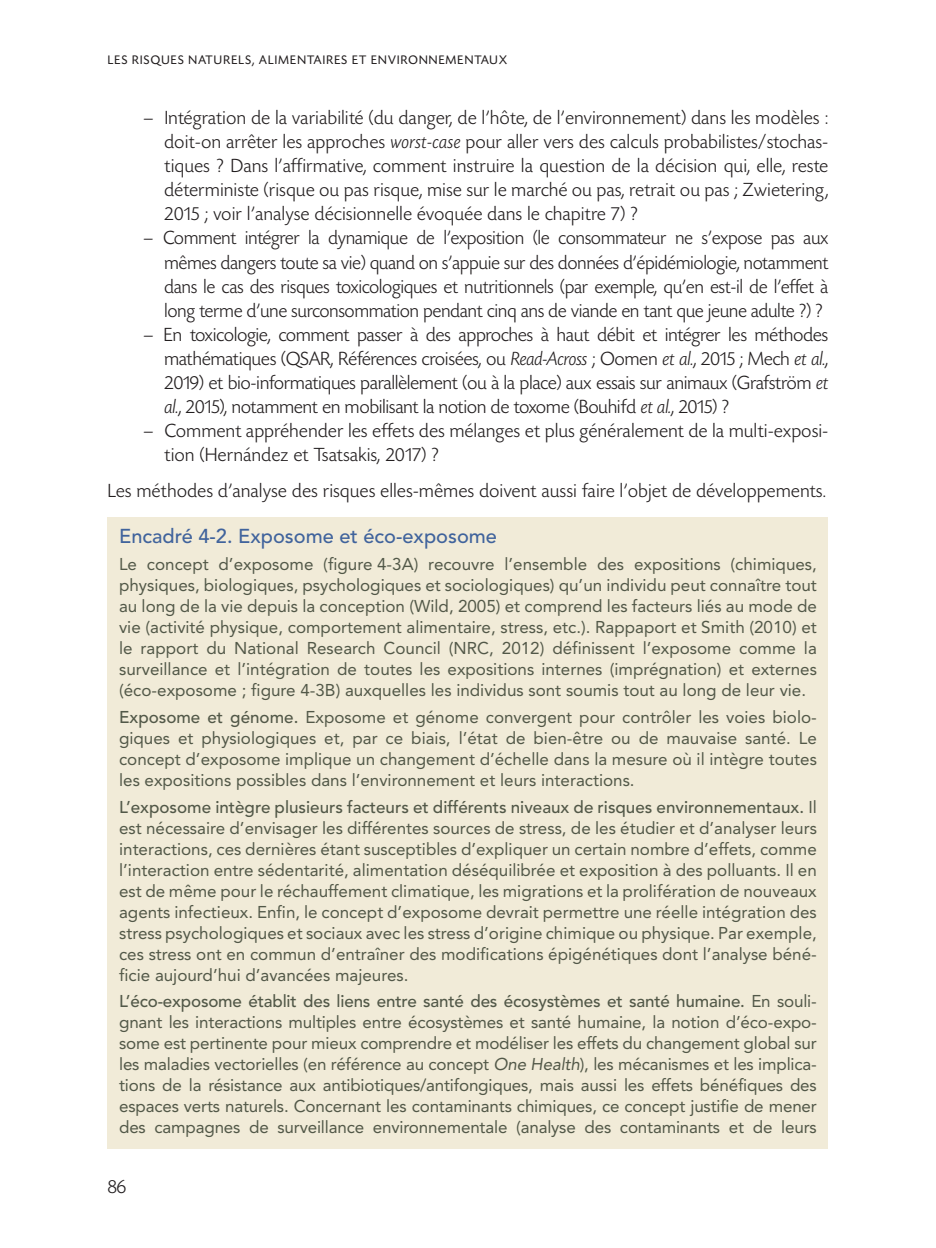
<style>
.page{position:relative;width:936px;height:1248px;background:#fff}
.page>*{position:absolute;margin:0;border:0;box-sizing:border-box;transform-origin:0 0}
.Normal{font:300 20px/24px "Today SHOP";letter-spacing:.03em;color:#231f20;text-align:justify}
.quae-encadre-titre{font:500 20px "Avenir LT Std";color:#40639c}
.quae-texte-encadre{font:17px/21px "Avenir LT Std";color:#525848;text-align:justify}
.t1{font:13px "Today SHOP";letter-spacing:.1em;color:#231f20}
.s1{font-style:italic}
.s2{font-weight:500}
</style>
<div class="page">
<div style="left:108px;top:517px;width:720px;height:42px;background:#f1ebd8"></div>
<div style="left:108px;top:551px;width:720px;height:160px;background:#f1ebd8"></div>
<div style="left:108px;top:704px;width:720px;height:97px;background:#f1ebd8"></div>
<div style="left:108px;top:794px;width:720px;height:202px;background:#f1ebd8"></div>
<div style="left:108px;top:988px;width:720px;height:160px;background:#f1ebd8"></div>
<p class="t1" style="left:108px;top:53px;width:401px">LES RISQUES NATURELS, ALIMENTAIRES ET ENVIRONNEMENTAUX</p>
<p class="Normal" style="left:164px;top:107px;width:665px;text-indent:-21px">— Intégration de la variabilité (du danger, de l’hôte, de l’environnement) dans les modèles : doit-on arrêter les approches <span class="s1">worst-case</span> pour aller vers des calculs probabilistes/stochas&shy;tiques ? Dans l’affirmative, comment instruire la question de la décision qui, elle, reste déterministe (risque ou pas risque, mise sur le marché ou pas, retrait ou pas ; Zwietering, 2015 ; voir l’analyse décisionnelle évoquée dans le chapitre 7) ?</p>
<p class="Normal" style="left:164px;top:227px;width:665px;text-indent:-21px">— Comment intégrer la dynamique de l’exposition (le consommateur ne s’expose pas aux mêmes dangers toute sa vie) quand on s’appuie sur des données d’épidémiologie, notamment dans le cas des risques toxicologiques et nutritionnels (par exemple, qu’en est-il de l’effet à long terme d’une surconsommation pendant cinq ans de viande en tant que jeune adulte ?) ?</p>
<p class="Normal" style="left:164px;top:323px;width:665px;text-indent:-21px">— En toxicologie, comment passer à des approches à haut débit et intégrer les méthodes mathématiques (QSAR, Références croisées, ou <span class="s1">Read-Across</span> ; Oomen <span class="s1">et al.</span>, 2015 ; Mech <span class="s1">et al.</span>, 2019) et bio-informatiques parallèlement (ou à la place) aux essais sur animaux (Grafström <span class="s1">et al.</span>, 2015), notamment en mobilisant la notion de toxome (Bouhifd <span class="s1">et al.</span>, 2015) ?</p>
<p class="Normal" style="left:164px;top:419px;width:665px;text-indent:-21px">— Comment appréhender les effets des mélanges et plus généralement de la multi-exposi&shy;tion (Hernández et Tsatsakis, 2017) ?</p>
<p class="Normal" style="left:108px;top:479px;width:719px">Les méthodes d’analyse des risques elles-mêmes doivent aussi faire l’objet de développements.</p>
<p class="quae-encadre-titre" style="left:119px;top:525px;width:379px">Encadré 4-2. Exposome et éco-exposome</p>
<p class="quae-texte-encadre" style="left:119px;top:553px;width:699px">Le concept d’exposome (figure 4-3A) recouvre l’ensemble des expositions (chimiques, physiques, biologiques, psychologiques et sociologiques) qu’un individu peut connaître tout au long de la vie depuis la conception (Wild, 2005) et comprend les facteurs liés au mode de vie (activité physique, comportement alimentaire, stress, etc.). Rappaport et Smith (2010) et le rapport du National Research Council (NRC, 2012) définissent l’exposome comme la surveillance et l’intégration de toutes les expositions internes (imprégnation) et externes (éco-exposome ; figure 4-3B) auxquelles les individus sont soumis tout au long de leur vie.</p>
<p class="quae-texte-encadre" style="left:119px;top:706px;width:699px"><span class="s2">Exposome et génome.</span> Exposome et génome convergent pour contrôler les voies biolo&shy;giques et physiologiques et, par ce biais, l’état de bien-être ou de mauvaise santé. Le concept d’exposome implique un changement d’échelle dans la mesure où il intègre toutes les expositions possibles dans l’environnement et leurs interactions.</p>
<p class="quae-texte-encadre" style="left:119px;top:796px;width:699px"><span class="s2">L’exposome intègre plusieurs facteurs et différents niveaux de risques environnementaux.</span> Il est nécessaire d’envisager les différentes sources de stress, de les étudier et d’analyser leurs interactions, ces dernières étant susceptibles d’expliquer un certain nombre d’effets, comme l’interaction entre sédentarité, alimentation déséquilibrée et exposition à des polluants. Il en est de même pour le réchauffement climatique, les migrations et la prolifération de nouveaux agents infectieux. Enfin, le concept d’exposome devrait permettre une réelle intégration des stress psychologiques et sociaux avec les stress d’origine chimique ou physique. Par exemple, ces stress ont en commun d’entraîner des modifications épigénétiques dont l’analyse béné&shy;ficie aujourd’hui d’avancées majeures.</p>
<p class="quae-texte-encadre" style="left:119px;top:990px;width:699px"><span class="s2">L’éco-exposome établit des liens entre santé des écosystèmes et santé humaine.</span> En souli&shy;gnant les interactions multiples entre écosystèmes et santé humaine, la notion d’éco-expo&shy;some est pertinente pour mieux comprendre et modéliser les effets du changement global sur les maladies vectorielles (en référence au concept <span class="s1">One Health</span>), les mécanismes et les implica&shy;tions de la résistance aux antibiotiques/antifongiques, mais aussi les effets bénéfiques des espaces verts naturels. Concernant les contaminants chimiques, ce concept justifie de mener des campagnes de surveillance environnementale (analyse des contaminants et de leurs</p>
<p class="Normal" style="left:108px;top:1175px;width:20px">86</p>
</div>
